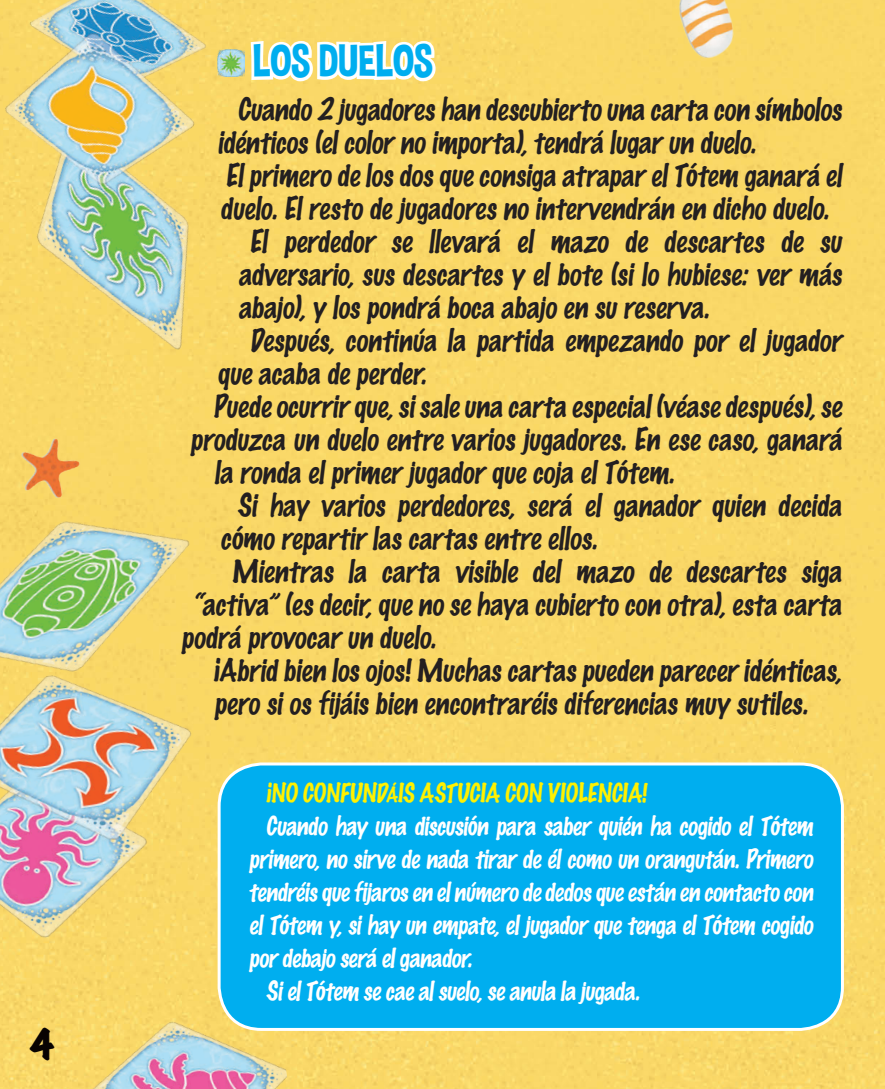
<style>
.page{position:relative;width:885px;height:1089px;background:#fff}
.page>*{position:absolute;margin:0;border:0;box-sizing:border-box;transform-origin:0 0}
.t1{font:45px "Dimbo";letter-spacing:-.01em;color:#00aeef}
.t2{font:expanded 36px "Marker Felt";color:#080302}
.t3{font:100 28.5px "Marker Felt";letter-spacing:-.005em;color:#231f20}
.t4{font:100 24px "Marker Felt";letter-spacing:-.02em;color:#fff}
.t5{font:100 24px "Marker Felt";color:#fff101}
</style>
<div class="page">
<div style="left:0;top:0;width:884px;height:1089px;background:#fad867"></div>
<div style="left:219px;top:764px;width:623px;height:265px;background:#00aeef;border-radius:43px"></div>
<div style="left:217px;top:762px;width:626px;height:268px;border:3px solid #fff;border-radius:43px"></div>
<img style="left:655px;top:0;width:106px;height:74px">
<div style="left:0;top:411px;width:101px;height:37px;background:#fad868"></div>
<img style="left:0;top:0;width:350px;height:391px">
<img style="left:0;top:448px;width:295px;height:525px">
<img style="left:0;top:981px;width:295px;height:108px">
<img style="left:217px;top:49px;width:27px;height:27px">
<svg style="left:247px;top:37px;width:192px;height:416px;background:#f9da72"></svg>
<p class="t2" style="left:30px;top:1015px;width:25px">4</p>
<h1 class="t1" style="left:253px;top:34px;width:182px">LOS DUELOS</h1>
<p class="t3" style="left:237px;top:86px;width:611px">Cuando 2 jugadoreshan descubierto una carta con símbolos</p>
<p class="t3" style="left:217px;top:119px;width:545px">idénticos(elcolorno importa), tendrá lugarun duelo.</p>
<p class="t3" style="left:225px;top:153px;width:623px">Elprimero delosdosqueconsiga atraparelTótem ganará el</p>
<p class="t3" style="left:220px;top:186px;width:615px">duelo.Elresto dejugadoresno intervendrán en dicho duelo.</p>
<p class="t3" style="left:249px;top:219px;width:599px">El perdedor se llevará el mazo de descartes de su</p>
<p class="t3" style="left:238px;top:252px;width:610px">adversario, sus descartes y el bote (si lo hubiese: ver más</p>
<p class="t3" style="left:238px;top:285px;width:478px">abajo), y lospondrá boca abajo en su reserva.</p>
<p class="t3" style="left:249px;top:318px;width:599px">Después, continúa la partida empezando por el jugador</p>
<p class="t3" style="left:217px;top:351px;width:216px">queacaba deperder.</p>
<p class="t3" style="left:213px;top:384px;width:635px">Puedeocurrirque, sisaleuna carta especial(véasedespués), se</p>
<p class="t3" style="left:190px;top:417px;width:658px">produzca un duelo entre varios jugadores. En ese caso, ganará</p>
<p class="t3" style="left:214px;top:450px;width:467px">la ronda elprimerjugadorquecoja elTótem.</p>
<p class="t3" style="left:237px;top:483px;width:611px">Si hay varios perdedores, será el ganador quien decida</p>
<p class="t3" style="left:220px;top:516px;width:384px">cómo repartirlascartasentreellos.</p>
<p class="t3" style="left:231px;top:549px;width:617px">Mientras la carta visible del mazo de descartes siga</p>
<p class="t3" style="left:193px;top:582px;width:655px">“activa” (esdecir, queno sehaya cubierto con otra), esta carta</p>
<p class="t3" style="left:181px;top:615px;width:262px">podrá provocarun duelo.</p>
<p class="t3" style="left:213px;top:648px;width:630px">¡Abrid bien losojos!Muchascartaspueden pareceridénticas,</p>
<p class="t3" style="left:214px;top:681px;width:600px">pero siosfijáisbien encontraréisdiferenciasmuy sutiles.</p>
<p class="t5" style="left:266px;top:773px;width:386px">¡NO CONFUNDÁIS ASTUCIA CON VIOLENCIA!</p>
<p class="t4" style="left:266px;top:806px;width:553px">Cuando hay una discusión para saber quién ha cogido el Tótem</p>
<p class="t4" style="left:249px;top:839px;width:570px">primero, no sirve de nada tirar de él como un orangután. Primero</p>
<p class="t4" style="left:249px;top:872px;width:570px">tendréisquefijarosen elnúmerodededosqueestán en contactocon</p>
<p class="t4" style="left:249px;top:905px;width:570px">elTótem y, sihay un empate, eljugadorquetenga elTótem cogido</p>
<p class="t4" style="left:249px;top:938px;width:229px">pordebajoserá elganador.</p>
<p class="t4" style="left:266px;top:971px;width:380px">SielTótem secaealsuelo, seanula la jugada.</p>
</div>
